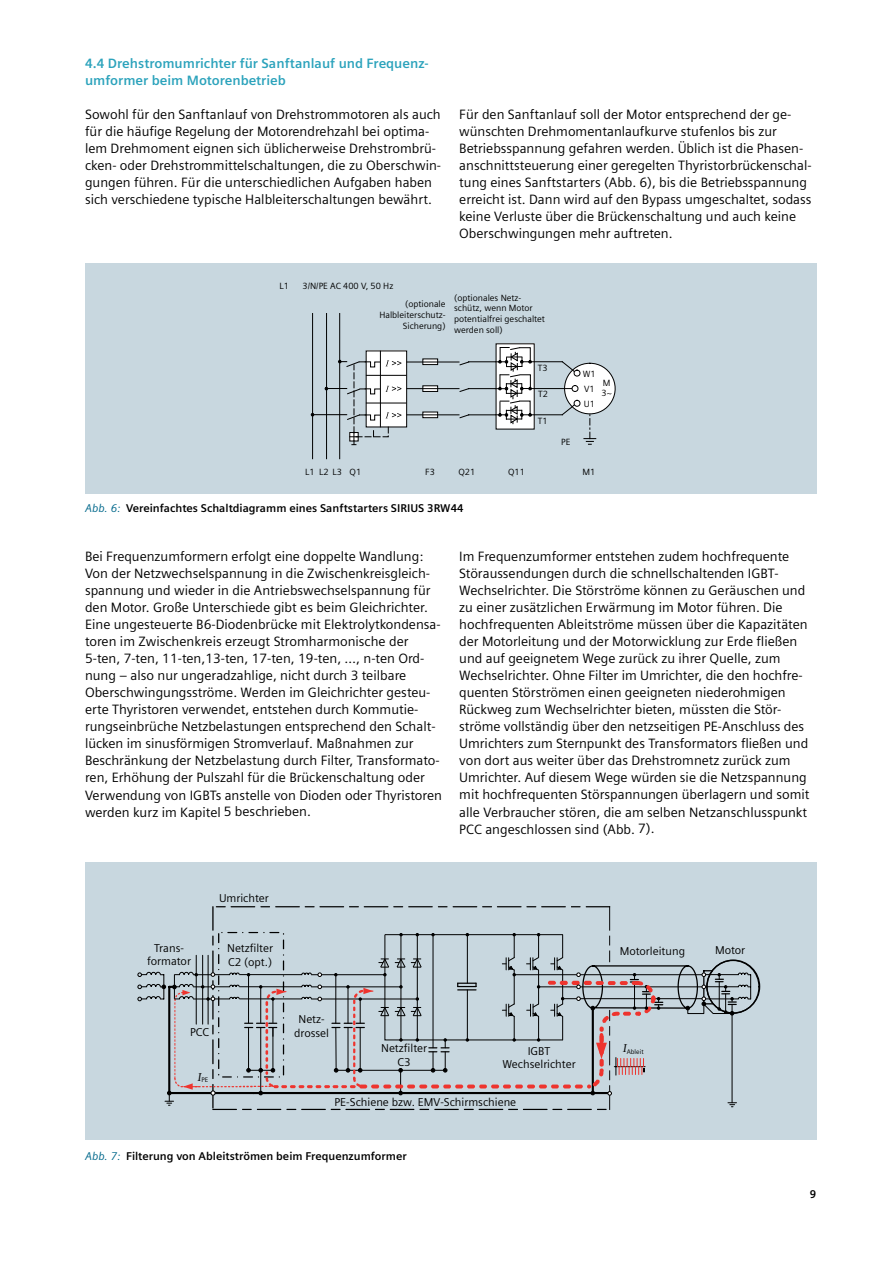
<style>
.page{position:relative;width:893px;height:1263px;background:#fff}
.page>*{position:absolute;margin:0;border:0;box-sizing:border-box;transform-origin:0 0}
.t1{font:13.5px/17px "Siemens Sans";color:#000}
.t2{font:700 13.5px/17px "Siemens Sans";color:#2ca3bc}
.t3{font:11.4px/13.6px "Siemens Sans OT";color:#000;text-align:center}
.t4{font:700 11.25px "Siemens Sans";color:#000}
.t5{font:9px/10.8px "Siemens Sans OT";color:#000}
.t6{font:6.6px "Siemens Sans OT";color:#000}
.s1{font-weight:400;font-style:italic;color:#00688b}
</style>
<div class="page">
<div style="left:85px;top:862px;width:731px;height:278px;background:#c8d7df"></div>
<svg style="left:138px;top:906px;width:622px;height:204px"></svg>
<div style="left:85px;top:264px;width:731px;height:230px;background:#c8d7df"></div>
<div style="left:366px;top:351px;width:41px;height:76px;background:#fff"></div>
<div style="left:366px;top:350px;width:41px;height:77px;border:1px solid #000"></div>
<hr style="left:326px;top:313px;width:1px;height:146px;background:#000">
<hr style="left:339px;top:313px;width:1px;height:146px;background:#000">
<hr style="left:312px;top:313px;width:1px;height:146px;background:#000">
<hr style="left:313px;top:414px;width:34px;height:1px;background:#000">
<hr style="left:380px;top:351px;width:1px;height:76px;background:#000">
<div style="left:496px;top:344px;width:38px;height:85px;background:#fff"></div>
<div style="left:423px;top:412px;width:15px;height:6px;background:#a5a5a5"></div>
<div style="left:422px;top:412px;width:16px;height:6px;border:1px solid #000"></div>
<svg style="left:424px;top:387px;width:12px;height:3px"></svg>
<div style="left:422px;top:385px;width:16px;height:7px;border:1px solid #000"></div>
<svg style="left:424px;top:360px;width:12px;height:2px"></svg>
<div style="left:422px;top:358px;width:16px;height:7px;border:1px solid #000"></div>
<hr style="left:407px;top:414px;width:52px;height:1px;background:#000">
<hr style="left:407px;top:388px;width:52px;height:1px;background:#000">
<hr style="left:407px;top:362px;width:52px;height:1px;background:#000">
<hr style="left:529px;top:388px;width:43px;height:1px;background:#000">
<hr style="left:529px;top:414px;width:33px;height:1px;background:#000">
<hr style="left:529px;top:361px;width:33px;height:1px;background:#000">
<svg style="left:558px;top:361px;width:58px;height:84px"></svg>
<hr style="left:366px;top:403px;width:40px;height:1px;background:#000">
<hr style="left:366px;top:375px;width:40px;height:1px;background:#000">
<svg style="left:459px;top:347px;width:74px;height:77px"></svg>
<svg style="left:325px;top:359px;width:76px;height:86px"></svg>
<p class="t2" style="left:85px;top:55px;width:345px">4.4 Drehstromumrichter für Sanftanlauf und Frequenz&shy;umformer beim Motorenbetrieb</p>
<p class="t1" style="left:85px;top:106px;width:358px">Sowohl für den Sanftanlauf von Drehstrommotoren als auch für die häufige Regelung der Motorendrehzahl bei optima&shy;lem Drehmoment eignen sich üblicherweise Drehstrombrü&shy;cken- oder Drehstrommittelschaltungen, die zu Oberschwin&shy;gungen führen. Für die unterschiedlichen Aufgaben haben sich verschiedene typische Halbleiterschaltungen bewährt.</p>
<p class="t1" style="left:459px;top:106px;width:354px">Für den Sanftanlauf soll der Motor entsprechend der ge&shy;wünschten Drehmomentanlaufkurve stufenlos bis zur Betriebsspannung gefahren werden. Üblich ist die Phasen&shy;anschnittsteuerung einer geregelten Thyristorbrückenschal&shy;tung eines Sanftstarters (Abb. 6), bis die Betriebsspannung erreicht ist. Dann wird auf den Bypass umgeschaltet, sodass keine Verluste über die Brückenschaltung und auch keine Oberschwingungen mehr auftreten.</p>
<p class="t5" style="left:280px;top:281px;width:11px">L1</p>
<p class="t5" style="left:303px;top:281px;width:92px">3/N/PE AC 400 V, 50 Hz</p>
<p class="t5" style="left:379px;top:299px;width:68px;text-align:right">(optionale<br>Halbleiterschutz-<br>Sicherung)</p>
<p class="t5" style="left:454px;top:292px;width:92px">(optionales Netz&shy;schütz, wenn Motor potentialfrei geschaltet werden soll)</p>
<p class="t5" style="left:538px;top:362px;width:11px">T3</p>
<p class="t5" style="left:538px;top:389px;width:11px">T2</p>
<p class="t5" style="left:538px;top:415px;width:11px">T1</p>
<p class="t5" style="left:561px;top:437px;width:11px">PE</p>
<p class="t5" style="left:583px;top:369px;width:14px">W1</p>
<p class="t5" style="left:584px;top:384px;width:12px">V1</p>
<p class="t5" style="left:584px;top:398px;width:13px">U1</p>
<p class="t5" style="left:601px;top:377px;width:12px">M<br>3~</p>
<p class="t5" style="left:305px;top:466px;width:38px">L1 L2 L3</p>
<p class="t5" style="left:508px;top:466px;width:18px">Q11</p>
<p class="t5" style="left:350px;top:466px;width:13px">Q1</p>
<p class="t5" style="left:425px;top:466px;width:11px">F3</p>
<p class="t5" style="left:583px;top:466px;width:14px">M1</p>
<p class="t5" style="left:458px;top:466px;width:18px">Q21</p>
<p class="t4" style="left:85px;top:502px;width:380px"><span class="s1">Abb. 6:</span> Vereinfachtes Schaltdiagramm eines Sanftstarters SIRIUS 3RW44</p>
<p class="t1" style="left:85px;top:548px;width:359px">Bei Frequenzumformern erfolgt eine doppelte Wandlung:<br>Von der Netzwechselspannung in die Zwischenkreisgleich&shy;spannung und wieder in die Antriebswechselspannung für den Motor. Große Unterschiede gibt es beim Gleichrichter.<br>Eine ungesteuerte B6-Diodenbrücke mit Elektrolytkondensa&shy;toren im Zwischenkreis erzeugt Stromharmonische der 5-ten, 7-ten, 11-ten,13-ten, 17-ten, 19-ten, …, n-ten Ord&shy;nung – also nur ungeradzahlige, nicht durch 3 teilbare Oberschwingungsströme. Werden im Gleichrichter gesteu&shy;erte Thyristoren verwendet, entstehen durch Kommutie&shy;rungseinbrüche Netzbelastungen entsprechend den Schalt&shy;lücken im sinusförmigen Stromverlauf. Maßnahmen zur Beschränkung der Netzbelastung durch Filter, Transformato&shy;ren, Erhöhung der Pulszahl für die Brückenschaltung oder Verwendung von IGBTs anstelle von Dioden oder Thyristoren werden kurz im Kapitel 5 beschrieben.</p>
<p class="t1" style="left:459px;top:548px;width:352px">Im Frequenzumformer entstehen zudem hochfrequente Störaussendungen durch die schnellschaltenden IGBT-Wechselrichter. Die Störströme können zu Geräuschen und zu einer zusätzlichen Erwärmung im Motor führen. Die hochfrequenten Ableitströme müssen über die Kapazitäten der Motorleitung und der Motorwicklung zur Erde fließen und auf geeignetem Wege zurück zu ihrer Quelle, zum Wechselrichter. Ohne Filter im Umrichter, die den hochfre&shy;quenten Störströmen einen geeigneten niederohmigen Rückweg zum Wechselrichter bieten, müssten die Stör&shy;ströme vollständig über den netzseitigen PE-Anschluss des Umrichters zum Sternpunkt des Transformators fließen und von dort aus weiter über das Drehstromnetz zurück zum Umrichter. Auf diesem Wege würden sie die Netzspannung mit hochfrequenten Störspannungen überlagern und somit alle Verbraucher stören, die am selben Netzanschlusspunkt PCC angeschlossen sind (Abb. 7).</p>
<p class="t3" style="left:147px;top:941px;width:45px">Trans&shy;formator</p>
<p class="t3" style="left:219px;top:891px;width:51px">Umrichter</p>
<p class="t3" style="left:227px;top:941px;width:47px;text-align:left">Netzfilter<br>C2 (opt.)</p>
<p class="t3" style="left:190px;top:1025px;width:21px">PCC</p>
<p class="t6" style="left:198px;top:1076px;width:12px"><sup>I</sup>PE</p>
<p class="t3" style="left:294px;top:1012px;width:36px">Netz&shy;drossel</p>
<p class="t3" style="left:381px;top:1042px;width:47px">Netzfilter<br>C3</p>
<p class="t3" style="left:502px;top:1044px;width:75px">IGBT<br>Wechselrichter</p>
<p class="t3" style="left:334px;top:1095px;width:183px">PE-Schiene bzw. EMV-Schirmschiene</p>
<p class="t4" style="left:85px;top:1149px;width:323px"><span class="s1">Abb. 7:</span> Filterung von Ableitströmen beim Frequenzumformer</p>
<p class="t3" style="left:620px;top:944px;width:67px">Motorleitung</p>
<p class="t3" style="left:715px;top:943px;width:32px">Motor</p>
<p class="t6" style="left:623px;top:1048px;width:22px"><sup>I</sup>Ableit</p>
<p class="t4" style="left:810px;top:1188px;width:8px">9</p>
</div>
